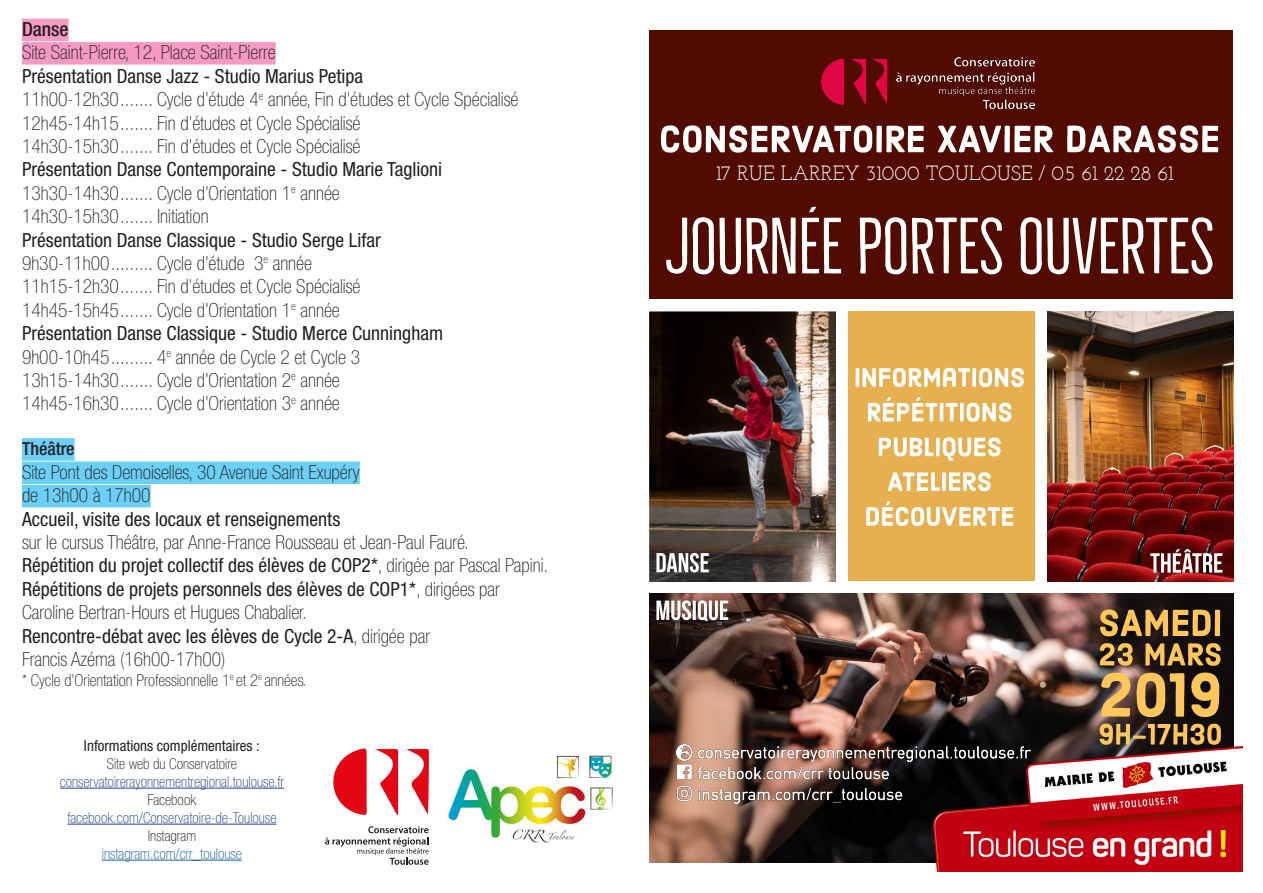
<style>
.page{position:relative;width:1263px;height:893px;background:#fff}
.page>*{position:absolute;margin:0;border:0;box-sizing:border-box;transform-origin:0 0}
.t1{font:20.55px "Josefin Slab";color:#fff}
.texte_programme{font:100 condensed 19.5px/23.4px "Helvetica Neue LT Std";color:#231f20}
.t2{font:condensed 19.5px/23.4px "Helvetica Neue LT Std";color:#231f20}
.Titres_programme{font:500 condensed 19.5px "Helvetica Neue LT Std";color:#231f20}
.Titres_programme-2{font:500 condensed 18px "Helvetica Neue LT Std";color:#231f20}
.t3{font:100 condensed 16.5px "Helvetica Neue LT Std";color:#231f20}
.t4{font:100 condensed 15px "Helvetica Neue LT Std";color:#253f8e}
.t5{font:100 condensed 15px "Helvetica Neue LT Std";color:#231f20}
.t6{font:condensed 15px "Helvetica Neue LT Std";color:#231f20}
.t7{font:100 condensed 15px "Helvetica Neue LT Std";color:#175d9e}
.s1{font-weight:400}
.s2{font-weight:100}
</style>
<div class="page">
<div style="left:650px;top:30px;width:583px;height:269px;background:#520b00"></div>
<img style="left:650px;top:312px;width:185px;height:269px">
<div style="left:848px;top:312px;width:186px;height:269px;background:#e6b051"></div>
<img style="left:1047px;top:312px;width:186px;height:269px">
<img style="left:650px;top:594px;width:583px;height:268px">
<svg style="left:1100px;top:609px;width:120px;height:28px;background:#8f6e37"></svg>
<svg style="left:1099px;top:643px;width:33px;height:23px"></svg>
<svg style="left:1145px;top:643px;width:76px;height:23px;background:#916f37"></svg>
<svg style="left:1101px;top:672px;width:118px;height:45px;background:#a27d42"></svg>
<svg style="left:1099px;top:723px;width:122px;height:22px;background:#826637"></svg>
<svg style="left:666px;top:207px;width:175px;height:67px"></svg>
<svg style="left:860px;top:217px;width:142px;height:57px"></svg>
<svg style="left:1020px;top:217px;width:192px;height:57px"></svg>
<svg style="left:661px;top:125px;width:263px;height:28px"></svg>
<svg style="left:938px;top:126px;width:115px;height:27px"></svg>
<svg style="left:1067px;top:125px;width:151px;height:28px"></svg>
<img style="left:821px;top:57px;width:213px;height:52px">
<svg style="left:656px;top:553px;width:53px;height:19px"></svg>
<svg style="left:1150px;top:549px;width:72px;height:24px"></svg>
<svg style="left:656px;top:600px;width:72px;height:21px"></svg>
<img style="left:933px;top:747px;width:309px;height:125px">
<img style="left:676px;top:744px;width:355px;height:60px">
<svg style="left:855px;top:368px;width:169px;height:19px"></svg>
<svg style="left:868px;top:397px;width:143px;height:25px"></svg>
<svg style="left:878px;top:437px;width:123px;height:24px"></svg>
<svg style="left:888px;top:472px;width:103px;height:19px"></svg>
<svg style="left:866px;top:501px;width:147px;height:25px"></svg>
<div style="left:22px;top:19px;width:47px;height:22px;background:#f499c2"></div>
<div style="left:22px;top:42px;width:254px;height:23px;background:#f499c2"></div>
<div style="left:22px;top:438px;width:53px;height:23px;background:#6bcff6"></div>
<div style="left:22px;top:461px;width:338px;height:23px;background:#6bcff6"></div>
<div style="left:22px;top:485px;width:129px;height:22px;background:#6bcff6"></div>
<hr style="left:60px;top:788px;width:224px;height:1px;background:#253f8e">
<hr style="left:67px;top:824px;width:209px;height:1px;background:#253f8e">
<hr style="left:102px;top:860px;width:140px;height:1px;background:#175d9e">
<svg style="left:333px;top:748px;width:34px;height:67px"></svg>
<svg style="left:375px;top:749px;width:23px;height:66px"></svg>
<svg style="left:407px;top:749px;width:22px;height:66px"></svg>
<svg style="left:325px;top:826px;width:104px;height:39px"></svg>
<img style="left:446px;top:755px;width:167px;height:88px">
<p class="Titres_programme" style="left:22px;top:17px;width:48px">Danse</p>
<p class="texte_programme" style="left:22px;top:41px;width:255px">Site Saint-Pierre, 12, Place Saint-Pierre</p>
<p class="t2" style="left:22px;top:64px;width:343px">Présentation Danse Jazz - Studio Marius Petipa</p>
<p class="texte_programme" style="left:22px;top:87px;width:498px">11h00-12h30....... Cycle d’étude 4<sup>e</sup> année, Fin d’études et Cycle Spécialisé</p>
<p class="texte_programme" style="left:22px;top:111px;width:340px">12h45-14h15....... Fin d’études et Cycle Spécialisé</p>
<p class="texte_programme" style="left:22px;top:134px;width:340px">14h30-15h30....... Fin d’études et Cycle Spécialisé</p>
<p class="t2" style="left:22px;top:158px;width:422px">Présentation Danse Contemporaine - Studio Marie Taglioni</p>
<p class="texte_programme" style="left:22px;top:181px;width:319px">13h30-14h30....... Cycle d’Orientation 1<sup>e</sup> année</p>
<p class="texte_programme" style="left:22px;top:204px;width:188px">14h30-15h30....... Initiation</p>
<p class="t2" style="left:22px;top:228px;width:360px">Présentation Danse Classique - Studio Serge Lifar</p>
<p class="texte_programme" style="left:22px;top:251px;width:292px">9h30-11h00......... Cycle d’étude 3<sup>e</sup> année</p>
<p class="texte_programme" style="left:22px;top:275px;width:340px">11h15-12h30....... Fin d’études et Cycle Spécialisé</p>
<p class="texte_programme" style="left:22px;top:298px;width:319px">14h45-15h45....... Cycle d’Orientation 1<sup>e</sup> année</p>
<p class="t2" style="left:22px;top:321px;width:423px">Présentation Danse Classique - Studio Merce Cunningham</p>
<p class="texte_programme" style="left:22px;top:345px;width:340px">9h00-10h45......... 4<sup>e</sup> année de Cycle 2 et Cycle 3</p>
<p class="texte_programme" style="left:22px;top:368px;width:319px">13h15-14h30....... Cycle d’Orientation 2<sup>e</sup> année</p>
<p class="texte_programme" style="left:22px;top:392px;width:319px">14h45-16h30....... Cycle d’Orientation 3<sup>e</sup> année</p>
<p class="Titres_programme-2" style="left:22px;top:438px;width:54px">Théâtre</p>
<p class="texte_programme" style="left:22px;top:460px;width:339px">Site Pont des Demoiselles, 30 Avenue Saint Exupéry</p>
<p class="texte_programme" style="left:22px;top:483px;width:130px">de 13h00 à 17h00</p>
<p class="texte_programme" style="left:22px;top:507px;width:448px"><span class="s1">Accueil, visite des locaux et renseignements<br></span>sur le cursus Théâtre, par Anne-France Rousseau et Jean-Paul Fauré.</p>
<p class="t2" style="left:22px;top:554px;width:528px">Répétition du projet collectif des élèves de COP2*<span class="s2">, dirigée par Pascal Papini.</span></p>
<p class="texte_programme" style="left:22px;top:577px;width:479px"><span class="s1">Répétitions de projets personnels des élèves de COP1*</span>, dirigées par<br>Caroline Bertran-Hours et Hugues Chabalier.</p>
<p class="t2" style="left:22px;top:624px;width:410px">Rencontre-débat avec les élèves de Cycle 2-A<span class="s2">, dirigée par<br>Francis Azéma (16h00-17h00)</span></p>
<p class="t3" style="left:22px;top:671px;width:286px">* Cycle d’Orientation Professionnelle 1<sup>e</sup> et 2<sup>e</sup> années.</p>
<p class="t6" style="left:84px;top:737px;width:177px">Informations complémentaires :</p>
<p class="t5" style="left:107px;top:755px;width:132px">Site web du Conservatoire</p>
<p class="t4" style="left:60px;top:773px;width:226px">conservatoirerayonnementregional.toulouse.fr</p>
<p class="t5" style="left:148px;top:791px;width:50px">Facebook</p>
<p class="t4" style="left:67px;top:809px;width:210px">facebook.com/Conservatoire-de-Toulouse</p>
<p class="t5" style="left:148px;top:827px;width:50px">Instagram</p>
<p class="t7" style="left:102px;top:845px;width:141px">instagram.com/crr_toulouse</p>
<p class="t1" style="left:716px;top:161px;width:459px">17 RUE LARREY 31000 TOULOUSE / 05 61 22 28 61</p>
</div>
